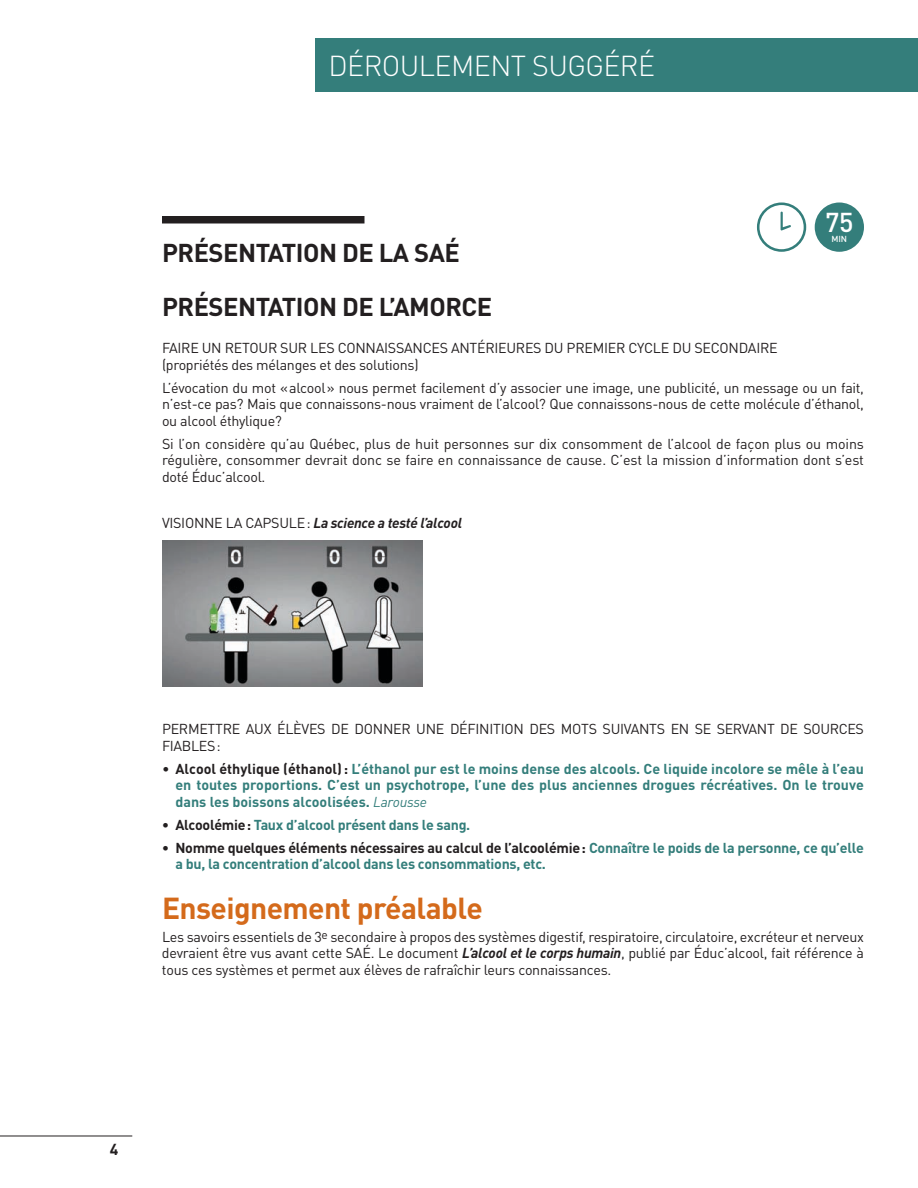
<style>
.page{position:relative;width:918px;height:1188px;background:#fff}
.page>*{position:absolute;margin:0;border:0;box-sizing:border-box;transform-origin:0 0}
.t1{font:700 30px "FFDIN Pro";letter-spacing:-.02em;color:#d46a1b}
.t2{font:300 28.5px "FFDIN Pro";letter-spacing:-.02em;color:#fff}
.t3{font:500 27px "FFDIN Pro";color:#fff}
.t4{font:700 25.5px/54px "FFDIN Pro";letter-spacing:-.02em;color:#231f20}
.t5{font:700 15.75px "FFDIN Pro";color:#231f20}
.t6{font:14.25px/16.5px "FFDIN Pro";letter-spacing:-.02em;color:#231f20;text-align:justify}
.t7{font:700 14.25px/16.5px "FFDIN Pro";letter-spacing:-.02em;color:#347e7b;text-align:justify}
.t8{font:italic 700 14.25px "FFDIN Pro";letter-spacing:-.02em;color:#231f20}
.t9{font:500 8.7px "FFDIN Pro";color:#fff}
.s1{font-weight:400;font-style:normal}
.s2{font-weight:400;color:#231f20}
.s3{color:#231f20}
.s4{font-weight:400;font-style:italic}
.s5{font-weight:700;font-style:italic}
</style>
<div class="page">
<hr style="left:0;top:1136px;width:132px;height:1px;background:#231f20">
<div style="left:315px;top:38px;width:603px;height:54px;background:#347e7b"></div>
<div style="left:162px;top:216px;width:202px;height:8px;background:#231f20"></div>
<div style="left:815px;top:203px;width:49px;height:49px;background:#347e7b;border-radius:50%"></div>
<div style="left:757px;top:202px;width:49px;height:50px;border:3px solid #347e7b;border-radius:50%"></div>
<svg style="left:781px;top:212px;width:10px;height:18px"></svg>
<img style="left:162px;top:541px;width:261px;height:146px">
<h2 class="t2" style="left:328px;top:44px;width:328px">DÉROULEMENT SUGGÉRÉ</h2>
<h3 class="t3" style="left:825px;top:200px;width:30px">75</h3>
<p class="t9" style="left:832px;top:232px;width:17px">MIN</p>
<h3 class="t4" style="left:162px;top:223px;width:332px">PRÉSENTATION DE LA SAÉ<br>PRÉSENTATION DE L’AMORCE</h3>
<p class="t6" style="left:162px;top:338px;width:617px">FAIRE UN RETOUR SUR LES CONNAISSANCES ANTÉRIEURES DU PREMIER CYCLE DU SECONDAIRE (propriétés des mélanges et des solutions)</p>
<p class="t6" style="left:162px;top:378px;width:704px">L’évocation du mot «alcool» nous permet facilement d’y associer une image, une publicité, un message ou un fait, n’est-ce pas? Mais que connaissons-nous vraiment de l’alcool? Que connaissons-nous de cette molécule d’éthanol, ou alcool éthylique?</p>
<p class="t6" style="left:162px;top:434px;width:704px">Si l’on considère qu’au Québec, plus de huit personnes sur dix consomment de l’alcool de façon plus ou moins régulière, consommer devrait donc se faire en connaissance de cause. C’est la mission d’information dont s’est doté Éduc’alcool.</p>
<p class="t8" style="left:162px;top:511px;width:302px"><span class="s1">VISIONNE LA CAPSULE:</span> La science a testé l’alcool</p>
<p class="t6" style="left:162px;top:720px;width:704px">PERMETTRE AUX ÉLÈVES DE DONNER UNE DÉFINITION DES MOTS SUIVANTS EN SE SERVANT DE SOURCES<br>FIABLES:</p>
<p class="t7" style="left:175px;top:759px;width:690px;text-indent:-13px"><span class="s2">•</span> <span class="s3">Alcool éthylique (éthanol):</span> L’éthanol pur est le moins dense des alcools. Ce liquide incolore se mêle à l’eau en toutes proportions. C’est un psychotrope, l’une des plus anciennes drogues récréatives. On le trouve dans les boissons alcoolisées. <span class="s4">Larousse</span></p>
<p class="t7" style="left:162px;top:815px;width:310px"><span class="s2">•</span> <span class="s3">Alcoolémie:</span> Taux d’alcool présent dans le sang.</p>
<p class="t7" style="left:175px;top:838px;width:690px;text-indent:-13px"><span class="s2">•</span> <span class="s3">Nomme quelques éléments nécessaires au calcul de l’alcoolémie:</span> Connaître le poids de la personne, ce qu’elle a bu, la concentration d’alcool dans les consommations, etc.</p>
<h1 class="t1" style="left:162px;top:883px;width:322px">Enseignement préalable</h1>
<p class="t6" style="left:162px;top:927px;width:704px">Les savoirs essentiels de 3<sup>e</sup> secondaire à propos des systèmes digestif, respiratoire, circulatoire, excréteur et nerveux devraient être vus avant cette SAÉ. Le document <span class="s5">L’alcool et le corps humain</span>, publié par Éduc’alcool, fait référence à tous ces systèmes et permet aux élèves de rafraîchir leurs connaissances.</p>
<p class="t5" style="left:110px;top:1136px;width:10px">4</p>
</div>
